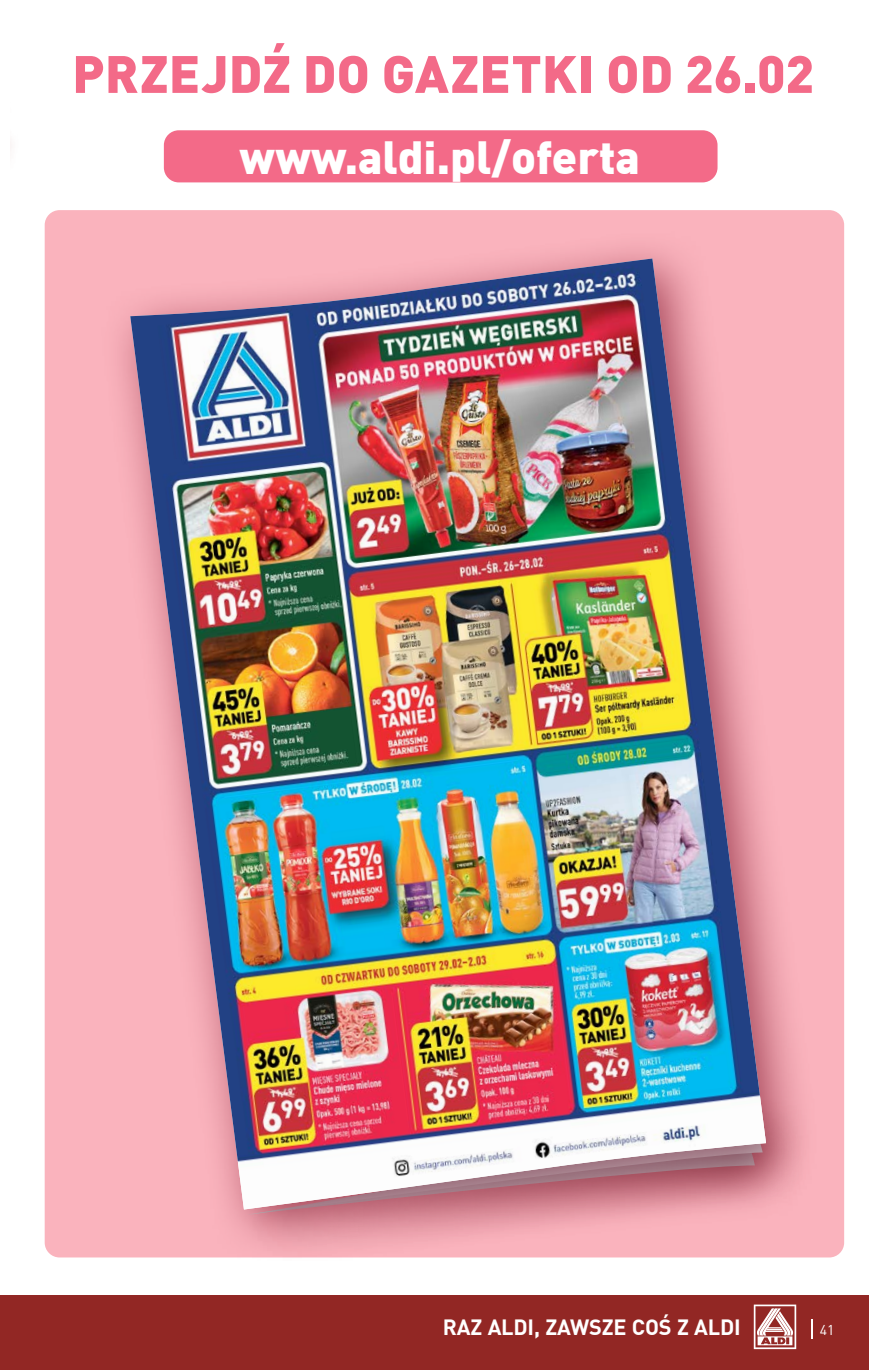
<style>
.page{position:relative;width:869px;height:1370px;background:#fff}
.page>*{position:absolute;margin:0;border:0;box-sizing:border-box;transform-origin:0 0}
.t1{font:900 51.8px "DIN Pro";letter-spacing:.005em;color:#f36a88}
.t2{font:900 45.5px "DIN Pro";color:#fff}
.t3{font:700 21.7px "DIN Pro";letter-spacing:-.01em;color:#fff}
.t4{font:14px "DIN Pro";color:#fff}
</style>
<div class="page">
<div style="left:45px;top:210px;width:798px;height:1047px;background:#fab3bd;border-radius:15px"></div>
<div style="left:101px;top:229px;width:718px;height:1034px;background:#8e324d;opacity:.75"></div>
<img style="left:130px;top:258px;width:635px;height:951px">
<div style="left:164px;top:130px;width:553px;height:52px;background:#f36a88;border-radius:15px"></div>
<img style="left:44px;top:225px;width:195px;height:480px">
<div style="left:0;top:1295px;width:868px;height:74px;background:#922724"></div>
<svg style="left:753px;top:1304px;width:44px;height:44px"></svg>
<h1 class="t1" style="left:72px;top:33px;width:743px">PRZEJDŹ DO GAZETKI OD 26.02</h1>
<h2 class="t2" style="left:239px;top:121px;width:401px">www.aldi.pl/oferta</h2>
<p class="t3" style="left:442px;top:1309px;width:299px">RAZ ALDI, ZAWSZE COŚ Z ALDI</p>
<p class="t3" style="left:452px;top:1309px;width:299px">RAZ ALDI, ZAWSZE COŚ Z ALDI</p>
<p class="t4" style="left:819px;top:1319px;width:26px">419</p>
<p class="t4" style="left:826px;top:1319px;width:9px">9</p>
</div>
